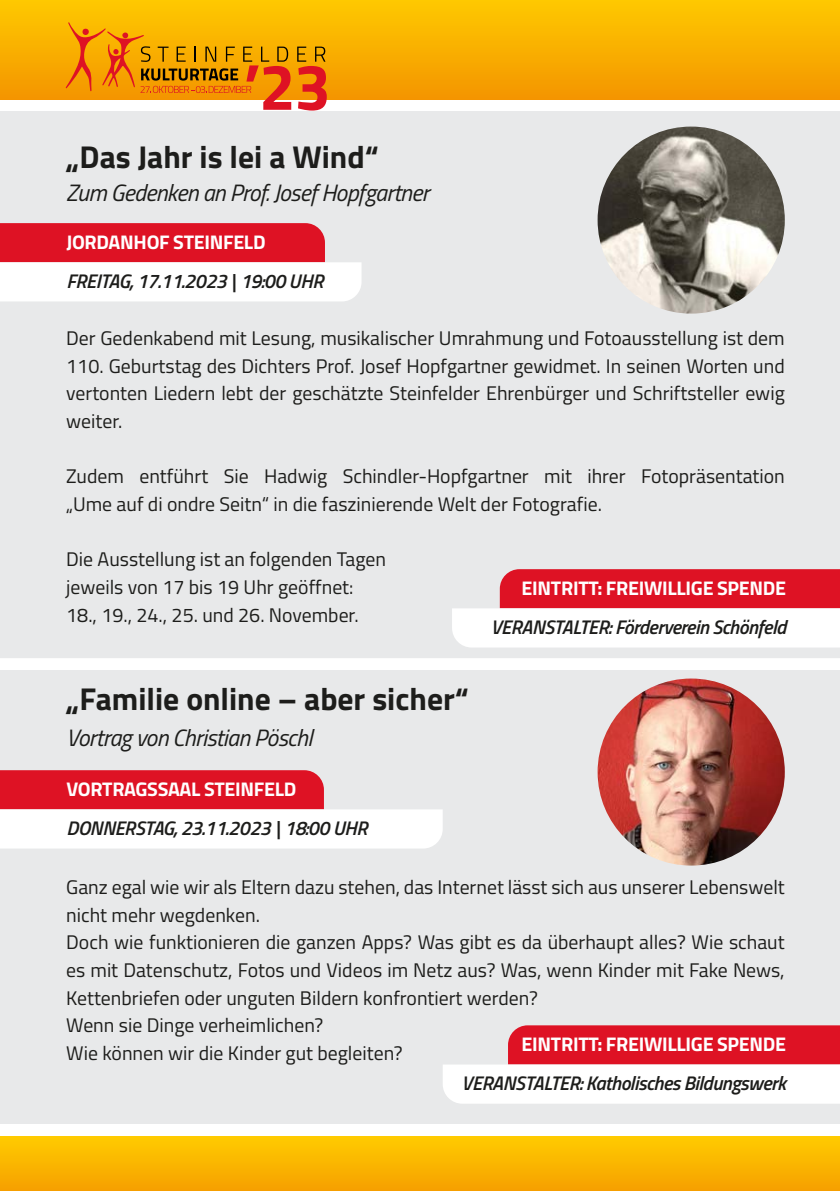
<style>
.page{position:relative;width:840px;height:1191px;background:#fff}
.page>*{position:absolute;margin:0;border:0;box-sizing:border-box;transform-origin:0 0}
.t1{font:700 31.6px "Titillium";color:#1d1d1b}
.t2{font:italic 23.6px "Titillium";letter-spacing:-.025em;color:#1d1d1b}
.t3{font:19.8px/27.6px "Titillium";color:#1d1d1b}
.t4{font:italic 600 19.8px "Titillium";letter-spacing:-.025em;color:#1d1d1b}
.t5{font:700 19.8px "Titillium";letter-spacing:-.015em;color:#fff}
</style>
<div class="page">
<div style="left:0;top:111px;width:839px;height:1012px;background:#e8e9ea"></div>
<div style="left:0;top:0;width:839px;height:100px;background:linear-gradient(to bottom,#fec900,#f49500)"></div>
<div style="left:0;top:1136px;width:839px;height:55px;background:linear-gradient(to bottom,#fc0,#f6a000)"></div>
<svg style="left:297px;top:47px;width:29px;height:64px;background:#e0661c"></svg>
<svg style="left:66px;top:22px;width:225px;height:88px;background:#e99a1d"></svg>
<svg style="left:0;top:223px;width:361px;height:78px;background:#ee939b"></svg>
<svg style="left:0;top:770px;width:442px;height:78px;background:#efa5ac"></svg>
<svg style="left:452px;top:569px;width:387px;height:78px;background:#ee969e"></svg>
<svg style="left:443px;top:1025px;width:396px;height:78px;background:#ef9aa2"></svg>
<div style="left:0;top:658px;width:839px;height:12px;background:#fff"></div>
<img style="left:597px;top:678px;width:187px;height:187px;border-radius:94px">
<img style="left:597px;top:127px;width:187px;height:187px;border-radius:94px">
<h1 class="t1" style="left:66px;top:132px;width:314px">„Das Jahr is lei a Wind“</h1>
<p class="t2" style="left:66px;top:175px;width:364px">Zum Gedenken an Prof. Josef Hopfgartner</p>
<p class="t5" style="left:66px;top:227px;width:201px">JORDANHOF STEINFELD</p>
<p class="t4" style="left:66px;top:266px;width:258px">FREITAG, 17.11.2023 | 19:00 UHR</p>
<p class="t3" style="left:66px;top:323px;width:719px;text-align:justify">Der Gedenkabend mit Lesung, musikalischer Umrahmung und Fotoausstellung ist dem 110. Geburtstag des Dichters Prof. Josef Hopfgartner gewidmet. In seinen Worten und vertonten Liedern lebt der geschätzte Steinfelder Ehrenbürger und Schriftsteller ewig weiter.</p>
<p class="t3" style="left:66px;top:461px;width:719px">Zudem entführt Sie Hadwig Schindler-Hopfgartner mit ihrer Fotopräsentation „Ume auf di ondre Seitn“ in die faszinierende Welt der Fotografie.</p>
<p class="t3" style="left:66px;top:544px;width:321px">Die Ausstellung ist an folgenden Tagen jeweils von 17 bis 19 Uhr geöffnet:<br>18., 19., 24., 25. und 26. November.</p>
<p class="t5" style="left:521px;top:573px;width:266px">EINTRITT: FREIWILLIGE SPENDE</p>
<p class="t4" style="left:490px;top:612px;width:297px">VERANSTALTER: Förderverein Schönfeld</p>
<h1 class="t1" style="left:66px;top:675px;width:404px">„Familie online – aber sicher“</h1>
<p class="t2" style="left:66px;top:720px;width:248px">Vortrag von Christian Pöschl</p>
<p class="t5" style="left:66px;top:774px;width:231px">VORTRAGSSAAL STEINFELD</p>
<p class="t4" style="left:66px;top:813px;width:302px">DONNERSTAG, 23.11.2023 | 18:00 UHR</p>
<p class="t3" style="left:66px;top:872px;width:719px">Ganz egal wie wir als Eltern dazu stehen, das Internet lässt sich aus unserer Lebenswelt nicht mehr wegdenken.<br>Doch wie funktionieren die ganzen Apps? Was gibt es da überhaupt alles? Wie schaut es mit Datenschutz, Fotos und Videos im Netz aus? Was, wenn Kinder mit Fake News, Kettenbriefen oder unguten Bildern konfrontiert werden?<br>Wenn sie Dinge verheimlichen?<br>Wie können wir die Kinder gut begleiten?</p>
<p class="t5" style="left:521px;top:1029px;width:266px">EINTRITT: FREIWILLIGE SPENDE</p>
<p class="t4" style="left:461px;top:1068px;width:326px">VERANSTALTER: Katholisches Bildungswerk</p>
</div>
